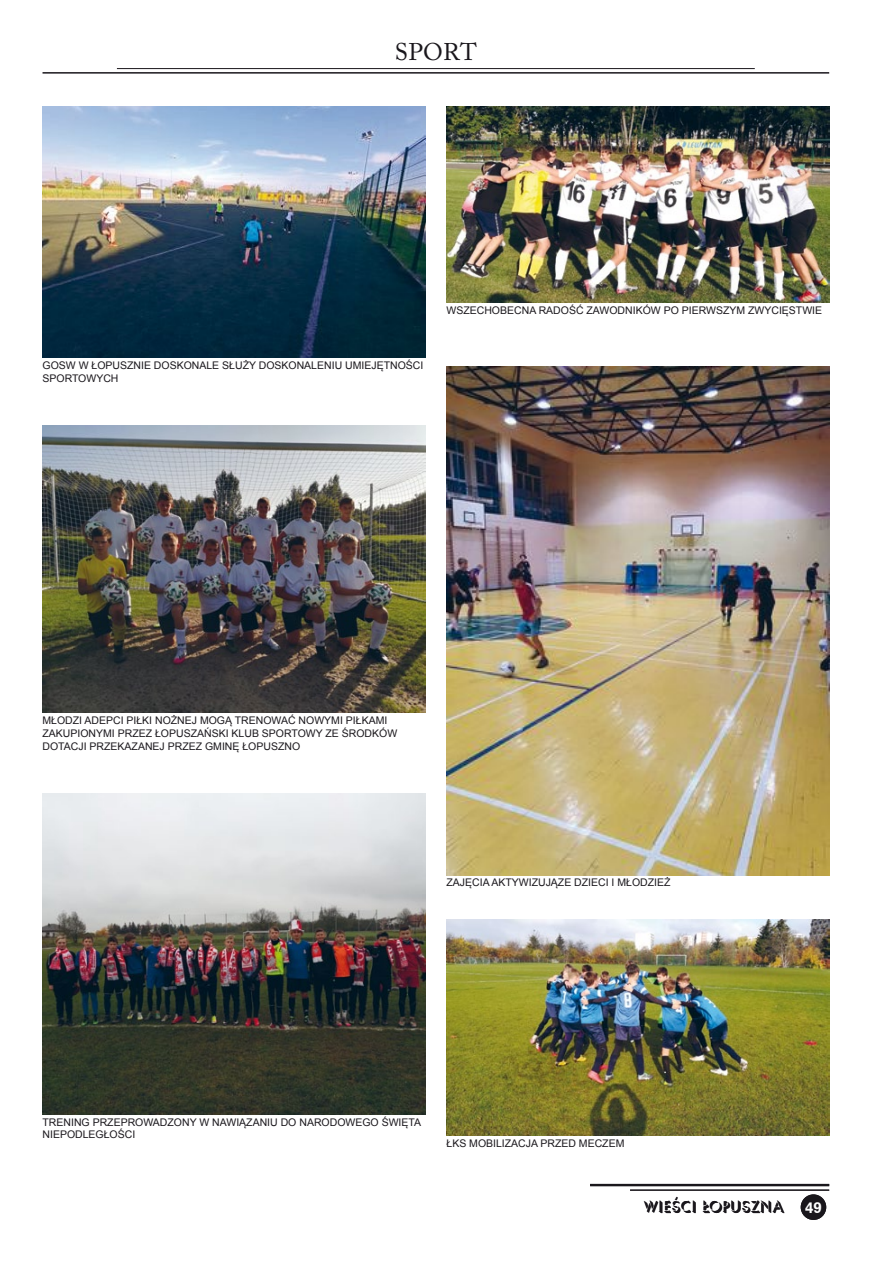
<style>
.page{position:relative;width:893px;height:1263px;background:#fff}
.page>*{position:absolute;margin:0;border:0;box-sizing:border-box;transform-origin:0 0}
.t1{font:24px "Adobe Caslon Pro";letter-spacing:.015em;color:#1a171c}
.t2{font:16.5px "Umbrella";color:#1a171c}
.t3{font:700 15px "Zurich L2";color:#fff}
.t4{font:10.5px/12.6px "Arial";color:#1a171c}
</style>
<div class="page">
<div style="left:801px;top:1194px;width:25px;height:26px;background:#1a171c;border-radius:50%"></div>
<hr style="left:590px;top:1184px;width:239px;height:2px;background:#1a171c">
<hr style="left:630px;top:1189px;width:199px;height:2px;background:#1a171c">
<hr style="left:43px;top:72px;width:786px;height:2px;background:#1a171c">
<hr style="left:117px;top:68px;width:638px;height:1px;background:#1a171c">
<img style="left:43px;top:106px;width:382px;height:251px">
<img style="left:43px;top:425px;width:382px;height:287px">
<img style="left:43px;top:793px;width:382px;height:321px">
<img style="left:446px;top:106px;width:383px;height:196px">
<img style="left:446px;top:366px;width:383px;height:510px">
<img style="left:446px;top:919px;width:383px;height:216px">
<h1 class="t1" style="left:395px;top:38px;width:83px">SPORT</h1>
<p class="t4" style="left:43px;top:359px;width:382px">GOSW W ŁOPUSZNIE DOSKONALE SŁUŻY DOSKONALENIU UMIEJĘTNOŚCI<br>SP ORTOWYCH</p>
<p class="t4" style="left:446px;top:304px;width:377px">WSZECHOBECNA RADOŚĆ ZAWODNIKÓW PO PIERWSZYM ZWYCIĘSTWIE</p>
<p class="t4" style="left:43px;top:714px;width:356px">MŁODZI ADEPCI PIŁKI NOŻNEJ MOGĄ TRENOWAĆ NOWYMI PIŁKAMI<br>ZAKUPIONYMI PRZEZ ŁOPUSZAŃSKI KLUB SPORTOWY ZE ŚRODKÓW<br>DOTACJI PRZEKAZANEJ PRZEZ GMINĘ ŁOPUSZNO</p>
<p class="t4" style="left:446px;top:876px;width:226px">ZAJĘCIA AKTYWIZUJĄZE DZIECI I MŁODZIEŻ</p>
<p class="t4" style="left:43px;top:1116px;width:380px">TRENING PRZEPROWADZONY W NAWIĄZANIU DO NARODOWEGO ŚWIĘTA<br>N IEPODLEGŁOŚCI</p>
<p class="t4" style="left:446px;top:1137px;width:179px">ŁKS MOBILIZACJA PRZED MECZEM</p>
<h2 class="t2" style="left:644px;top:1196px;width:141px">WIEŚCI ŁOPUSZNA</h2>
<h3 class="t3" style="left:805px;top:1197px;width:18px">49</h3>
</div>
